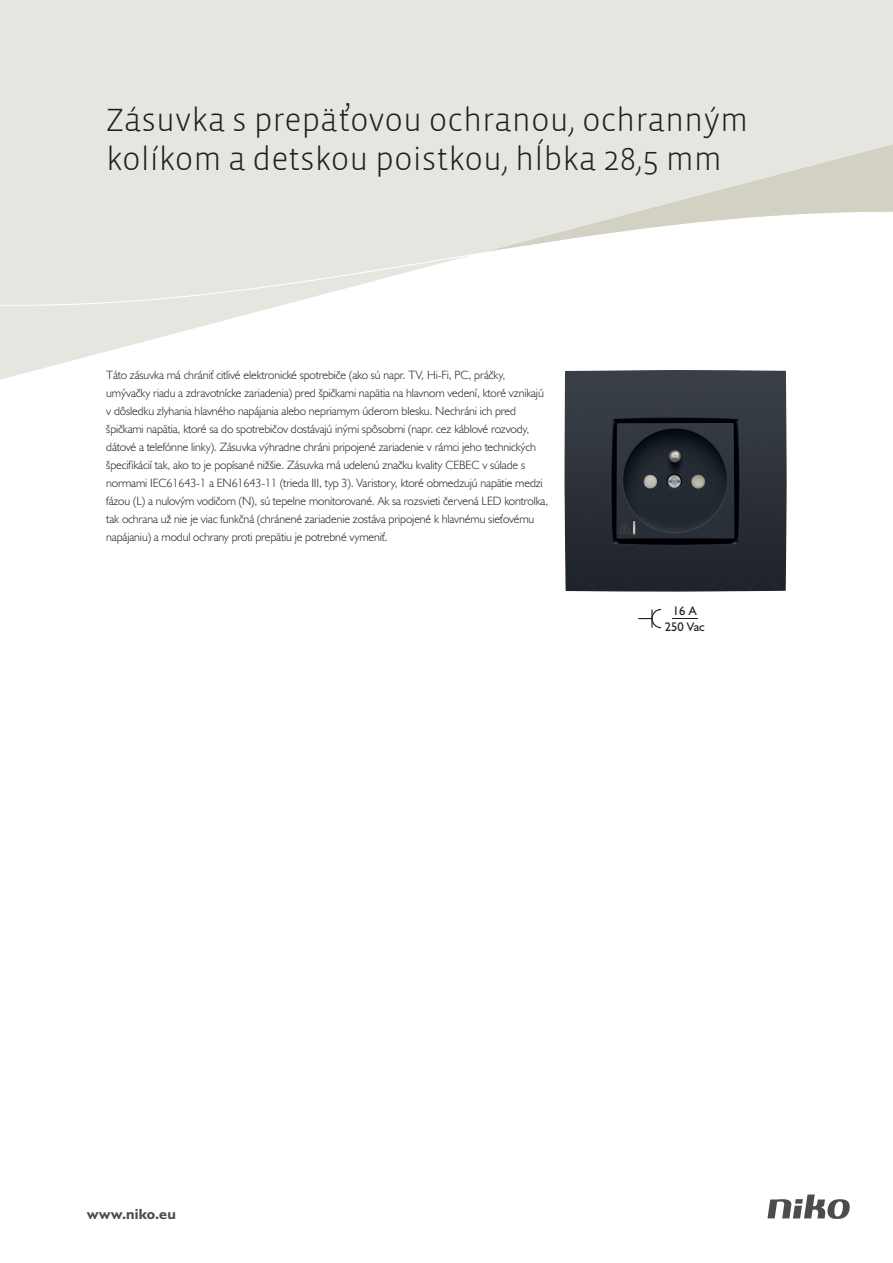
<style>
.page{position:relative;width:893px;height:1263px;background:#fff}
.page>*{position:absolute;margin:0;border:0;box-sizing:border-box;transform-origin:0 0}
.t1{font:300 33px/39px "Vista Sans";color:#231f20}
.t2{font:700 15px "Humanist 521 BT";letter-spacing:.01em;color:#4b4c4d}
.t3{font:12.6px/15px "Humanist 521 BT";color:#231f20;text-align:center}
.t4{font:300 12px/18px "Humanist 521 BT";letter-spacing:-.01em;color:#231f20}
</style>
<div class="page">
<svg style="left:0;top:0;width:893px;height:380px;fill:#e6e6e0"></svg>
<svg style="left:0;top:209px;width:893px;height:101px"></svg>
<svg style="left:767px;top:1194px;width:83px;height:25px"></svg>
<img style="left:564px;top:370px;width:223px;height:222px">
<svg style="left:672px;top:618px;width:26px;height:1px"></svg>
<svg style="left:638px;top:608px;width:24px;height:21px"></svg>
<h1 class="t1" style="left:106px;top:101px;width:644px">Zásuvka s prepäťovou ochranou, ochranným kolíkom a detskou poistkou, hĺbka 28,5 mm</h1>
<p class="t4" style="left:106px;top:366px;width:444px">Táto zásuvka má chrániť citlivé elektronické spotrebiče (ako sú napr. TV, Hi-Fi, PC, práčky, umývačky riadu a zdravotnícke zariadenia) pred špičkami napätia na hlavnom vedení, ktoré vznikajú v dôsledku zlyhania hlavného napájania alebo nepriamym úderom blesku. Nechráni ich pred špičkami napätia, ktoré sa do spotrebičov dostávajú inými spôsobmi (napr. cez káblové rozvody, dátové a telefónne linky). Zásuvka výhradne chráni pripojené zariadenie v rámci jeho technických špecifikácií tak, ako to je popísané nižšie. Zásuvka má udelenú značku kvality CEBEC v súlade s normami IEC61643-1 a EN61643-11 (trieda III, typ 3). Varistory, ktoré obmedzujú napätie medzi fázou (L) a nulovým vodičom (N), sú tepelne monitorované. Ak sa rozsvieti červená LED kontrolka, tak ochrana už nie je viac funkčná (chránené zariadenie zostáva pripojené k hlavnému sieťovému napájaniu) a modul ochrany proti prepätiu je potrebné vymeniť.</p>
<p class="t3" style="left:665px;top:604px;width:42px">16 A<br>250 Vac</p>
<p class="t2" style="left:87px;top:1204px;width:90px">www.niko.eu</p>
</div>
